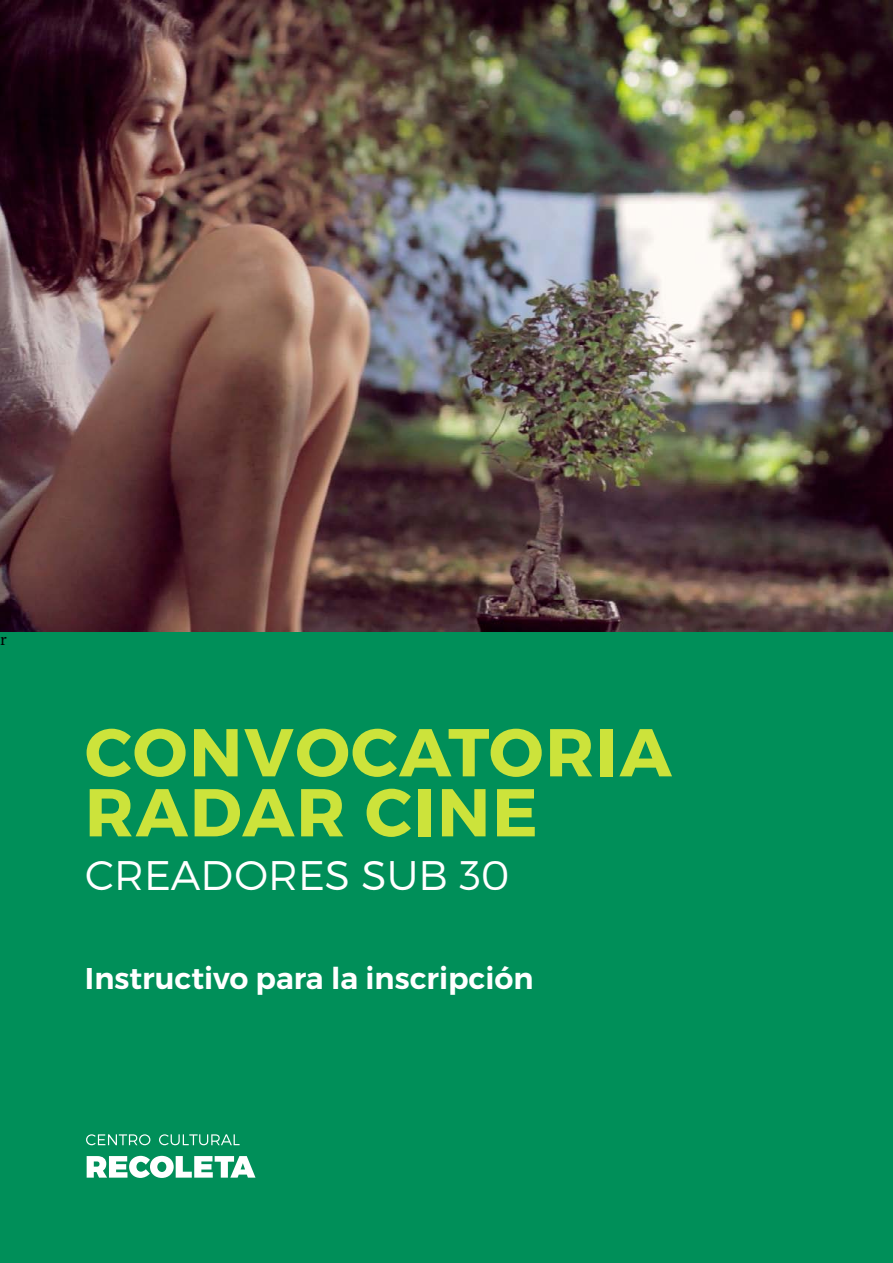
<style>
.page{position:relative;width:893px;height:1263px;background:#fff}
.page>*{position:absolute;margin:0;border:0;box-sizing:border-box;transform-origin:0 0}
.t1{font:700 67.5px/60px "Montserrat";letter-spacing:.03em;color:#cce33b}
.t2{font:300 41.25px "Montserrat";color:#fff}
.t3{font:600 30px "Montserrat";color:#fff}
.t4{font:18px "Minion Pro";color:#000}
</style>
<div class="page">
<div style="left:0;top:631px;width:893px;height:632px;background:#008f59"></div>
<svg style="left:87px;top:1156px;width:168px;height:22px"></svg>
<svg style="left:86px;top:1134px;width:64px;height:11px"></svg>
<svg style="left:159px;top:1134px;width:81px;height:11px"></svg>
<img style="left:0;top:0;width:893px;height:631px">
<p class="t4" style="left:0;top:627px;width:8px">r</p>
<h1 class="t1" style="left:85px;top:723px;width:588px">CONVOCATORIA<br>RADAR CINE</h1>
<h2 class="t2" style="left:85px;top:850px;width:426px">CREADORES SUB 30</h2>
<p class="t3" style="left:85px;top:960px;width:450px">Instructivo para la inscripción</p>
</div>
